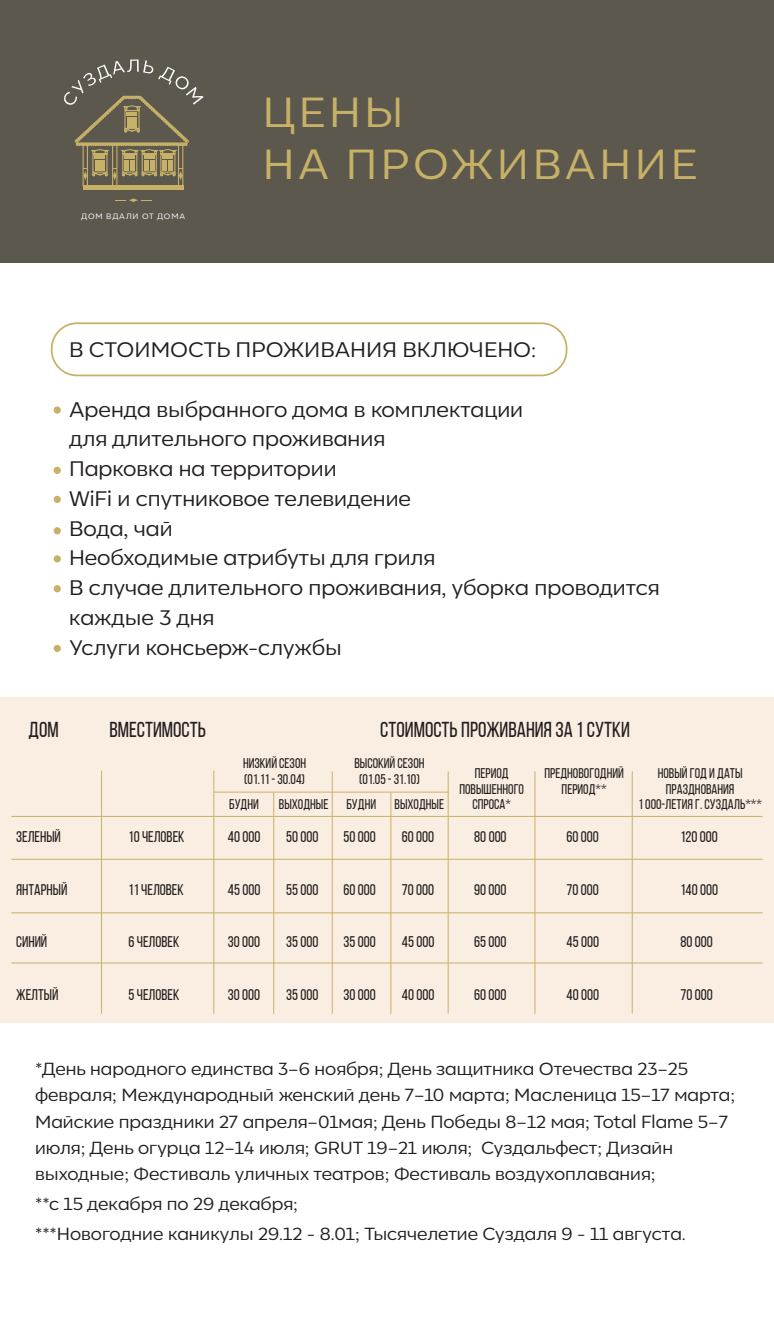
<style>
.page{position:relative;width:774px;height:1318px;background:#fff}
.page>*{position:absolute;margin:0;border:0;box-sizing:border-box;transform-origin:0 0}
.t1{font:42px/52.5px "Corsa Grotesk";letter-spacing:.085em;color:#c7b167}
.t2{font:21.53px "Bebas Neue";color:#231f20}
.t3{font:21px/29.8px "Corsa Grotesk";color:#231f20}
.t4{font:17.5px/26.2px "Corsa Grotesk";color:#231f20}
.t5{font:15.4px "Bebas Neue";color:#231f20}
.t6{font:14px/15.4px "Bebas Neue";color:#231f20;text-align:center}
.t7{font:7.7px "Corsa Grotesk";letter-spacing:.1em;color:#fff}
</style>
<div class="page">
<div style="left:51px;top:322px;width:516px;height:54px;border:2px solid #c7b167;border-radius:25px"></div>
<div style="left:54px;top:406px;width:7px;height:7px;background:#c7b167;border-radius:50%"></div>
<div style="left:54px;top:466px;width:7px;height:8px;background:#c7b167;border-radius:50%"></div>
<div style="left:54px;top:495px;width:7px;height:8px;background:#c7b167;border-radius:50%"></div>
<div style="left:54px;top:527px;width:7px;height:7px;background:#c7b167;border-radius:50%"></div>
<div style="left:54px;top:555px;width:7px;height:7px;background:#c7b167;border-radius:50%"></div>
<div style="left:54px;top:585px;width:7px;height:7px;background:#c7b167;border-radius:50%"></div>
<div style="left:54px;top:644px;width:7px;height:8px;background:#c7b167;border-radius:50%"></div>
<div style="left:0;top:697px;width:773px;height:325px;background:#f9eee1"></div>
<hr style="left:101px;top:770px;width:1px;height:243px;background:#c7b167">
<hr style="left:12px;top:815px;width:750px;height:1px;background:#c7b167">
<hr style="left:12px;top:858px;width:750px;height:1px;background:#c7b167">
<hr style="left:12px;top:912px;width:750px;height:1px;background:#c7b167">
<hr style="left:12px;top:962px;width:750px;height:1px;background:#c7b167">
<hr style="left:214px;top:791px;width:234px;height:1px;background:#c7b167">
<hr style="left:213px;top:770px;width:1px;height:243px;background:#c7b167">
<hr style="left:332px;top:771px;width:1px;height:242px;background:#c7b167">
<hr style="left:273px;top:793px;width:1px;height:220px;background:#c7b167">
<hr style="left:390px;top:793px;width:1px;height:220px;background:#c7b167">
<hr style="left:447px;top:771px;width:1px;height:242px;background:#c7b167">
<hr style="left:534px;top:771px;width:1px;height:242px;background:#c7b167">
<hr style="left:631px;top:771px;width:1px;height:242px;background:#c7b167">
<div style="left:0;top:0;width:773px;height:262px;background:#5c584e"></div>
<hr style="left:83px;top:185px;width:100px;height:4px;background:#c7b167">
<div style="left:178px;top:144px;width:5px;height:42px;border:1px solid #c7b167"></div>
<div style="left:112px;top:144px;width:5px;height:42px;border:1px solid #c7b167"></div>
<div style="left:83px;top:144px;width:5px;height:42px;border:1px solid #c7b167"></div>
<div style="left:92px;top:154px;width:15px;height:19px;border:1px solid #c7b167"></div>
<hr style="left:95px;top:155px;width:10px;height:4px;background:#c7b167">
<hr style="left:95px;top:160px;width:4px;height:11px;background:#c7b167">
<div style="left:100px;top:160px;width:5px;height:11px;background:#c7b167"></div>
<div style="left:122px;top:154px;width:15px;height:19px;border:1px solid #c7b167"></div>
<hr style="left:124px;top:155px;width:11px;height:4px;background:#c7b167">
<div style="left:124px;top:160px;width:5px;height:11px;background:#c7b167"></div>
<div style="left:130px;top:160px;width:5px;height:11px;background:#c7b167"></div>
<div style="left:142px;top:154px;width:15px;height:19px;border:1px solid #c7b167"></div>
<hr style="left:144px;top:155px;width:10px;height:4px;background:#c7b167">
<div style="left:144px;top:160px;width:5px;height:11px;background:#c7b167"></div>
<hr style="left:150px;top:160px;width:4px;height:11px;background:#c7b167">
<div style="left:160px;top:154px;width:15px;height:19px;border:1px solid #c7b167"></div>
<svg style="left:83px;top:169px;width:100px;height:11px"></svg>
<hr style="left:162px;top:155px;width:11px;height:4px;background:#c7b167">
<div style="left:162px;top:160px;width:5px;height:11px;background:#c7b167"></div>
<div style="left:168px;top:160px;width:5px;height:11px;background:#c7b167"></div>
<svg style="left:115px;top:198px;width:36px;height:4px"></svg>
<svg style="left:64px;top:59px;width:139px;height:95px"></svg>
<p class="t7" style="left:81px;top:211px;width:105px">ДОМ ВДАЛИ ОТ ДОМА</p>
<h1 class="t1" style="left:262px;top:85px;width:436px">ЦЕНЫ<br>НА ПРОЖИВАНИЕ</h1>
<p class="t3" style="left:69px;top:334px;width:468px">В СТОИМОСТЬ ПРОЖИВАНИЯ ВКЛЮЧЕНО:</p>
<p class="t3" style="left:69px;top:393px;width:591px">Аренда выбранного дома в комплектации<br>для длительного проживания<br>Парковка на территории<br>WiFi и спутниковое телевидение<br>Вода, чай<br>Необходимые атрибуты для гриля<br>В случае длительного проживания, уборка проводится каждые 3 дня<br>Услуги консьерж-службы</p>
<p class="t2" style="left:28px;top:717px;width:32px">Дом</p>
<p class="t2" style="left:109px;top:717px;width:98px">Вместимость</p>
<p class="t2" style="left:380px;top:717px;width:251px">Стоимость проживания за 1 сутки</p>
<p class="t5" style="left:16px;top:828px;width:46px">Зеленый</p>
<p class="t5" style="left:16px;top:881px;width:53px">ЯНТАРНЫЙ</p>
<p class="t5" style="left:16px;top:933px;width:33px">Синий</p>
<p class="t5" style="left:16px;top:985px;width:44px">Желтый</p>
<p class="t5" style="left:128px;top:828px;width:58px">10 человек</p>
<p class="t6" style="left:354px;top:755px;width:72px">Высокий сезон (01.05 - 31.10)</p>
<p class="t6" style="left:243px;top:755px;width:65px;text-align:left">Низкий сезон (01.11 - 30.04)</p>
<p class="t6" style="left:229px;top:796px;width:31px">будни</p>
<p class="t6" style="left:279px;top:796px;width:51px">выходные</p>
<p class="t6" style="left:346px;top:796px;width:31px">будни</p>
<p class="t6" style="left:394px;top:796px;width:51px">выходные</p>
<p class="t5" style="left:228px;top:828px;width:34px">40 000</p>
<p class="t5" style="left:286px;top:828px;width:34px">50 000</p>
<p class="t5" style="left:343px;top:828px;width:34px">50 000</p>
<p class="t5" style="left:402px;top:828px;width:34px">60 000</p>
<p class="t6" style="left:459px;top:765px;width:66px">ПЕРИОД<br>ПОВЫШЕННОГО<br>СПРОСА*</p>
<p class="t6" style="left:544px;top:765px;width:81px">ПРЕДНОВОГОДНИЙ<br>ПЕРИОД**</p>
<p class="t5" style="left:474px;top:828px;width:34px">80 000</p>
<p class="t5" style="left:566px;top:828px;width:34px">60 000</p>
<p class="t6" style="left:638px;top:765px;width:125px">Новый год и Даты празднования<br>1 000-летия г. Суздаль***</p>
<p class="t5" style="left:680px;top:828px;width:39px">120 000</p>
<p class="t5" style="left:128px;top:881px;width:57px">11 человек</p>
<p class="t5" style="left:228px;top:881px;width:34px">45 000</p>
<p class="t5" style="left:286px;top:881px;width:34px">55 000</p>
<p class="t5" style="left:343px;top:881px;width:34px">60 000</p>
<p class="t5" style="left:402px;top:881px;width:34px">70 000</p>
<p class="t5" style="left:474px;top:881px;width:34px">90 000</p>
<p class="t5" style="left:566px;top:881px;width:34px">70 000</p>
<p class="t5" style="left:680px;top:881px;width:39px">140 000</p>
<p class="t5" style="left:128px;top:933px;width:52px">6 человек</p>
<p class="t5" style="left:228px;top:933px;width:34px">30 000</p>
<p class="t5" style="left:286px;top:933px;width:34px">35 000</p>
<p class="t5" style="left:343px;top:933px;width:34px">35 000</p>
<p class="t5" style="left:402px;top:933px;width:34px">45 000</p>
<p class="t5" style="left:474px;top:933px;width:34px">65 000</p>
<p class="t5" style="left:566px;top:933px;width:34px">45 000</p>
<p class="t5" style="left:680px;top:933px;width:34px">80 000</p>
<p class="t5" style="left:128px;top:985px;width:52px">5 человек</p>
<p class="t5" style="left:228px;top:985px;width:34px">30 000</p>
<p class="t5" style="left:286px;top:985px;width:34px">35 000</p>
<p class="t5" style="left:343px;top:985px;width:34px">30 000</p>
<p class="t5" style="left:402px;top:985px;width:34px">40 000</p>
<p class="t5" style="left:474px;top:985px;width:34px">60 000</p>
<p class="t5" style="left:566px;top:985px;width:34px">40 000</p>
<p class="t5" style="left:680px;top:985px;width:34px">70 000</p>
<p class="t4" style="left:35px;top:1055px;width:701px">*День народного единства 3–6 ноября; День защитника Отечества 23–25 февраля; Международный женский день 7–10 марта; Масленица 15–17 марта; Майские праздники 27 апреля–01мая; День Победы 8–12 мая; Total Flame 5–7 июля; День огурца 12–14 июля; GRUT 19–21 июля; Суздальфест; Дизайн выходные; Фестиваль уличных театров; Фестиваль воздухоплавания;</p>
<p class="t4" style="left:35px;top:1188px;width:651px;line-height:29.8px">**с 15 декабря по 29 декабря;<br>***Новогодние каникулы 29.12 - 8.01; Тысячелетие Суздаля 9 - 11 августа.</p>
</div>
